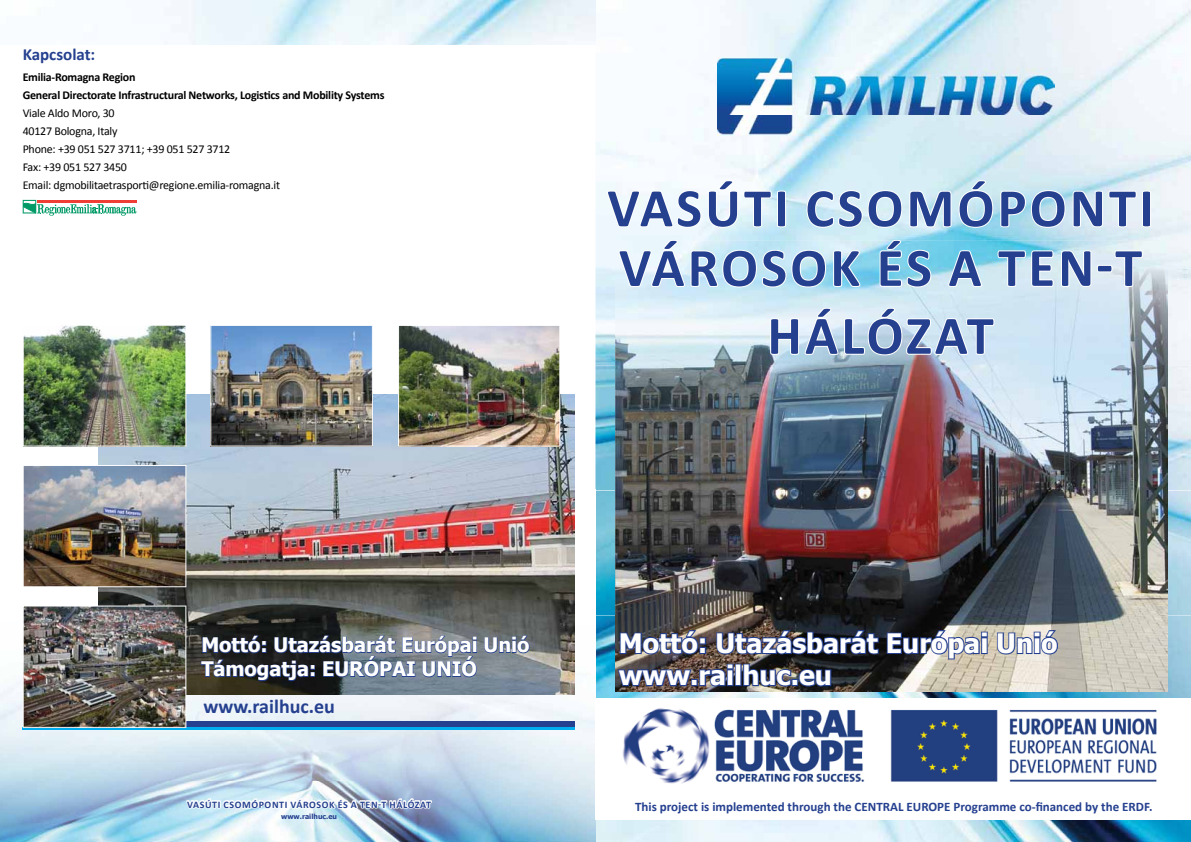
<style>
.page{position:relative;width:1191px;height:842px;background:#fff}
.page>*{position:absolute;margin:0;border:0;box-sizing:border-box;transform-origin:0 0}
.t1{font:700 54.5px/59.7px "Calibri";letter-spacing:.06em;color:#25408f}
.t2{font:700 26.7px/32.1px "Tahoma";color:#fff}
.t3{font:700 20px/24px "Tahoma";color:#fff}
.t4{font:700 20px "Calibri";color:#25408f}
.t5{font:700 17px "Calibri";color:#25408f}
.t6{font:700 13px "Calibri";color:#25408f}
.t7{font:12px/18px "Calibri";letter-spacing:-.02em;color:#000}
.t8{font:700 12px/18px "Calibri";letter-spacing:-.02em;color:#000}
.t9{font:700 10px "Calibri";letter-spacing:.06em;color:#25408f}
.t10{font:700 7px "Tahoma";color:#25408f}
</style>
<div class="page">
<img style="left:595px;top:0;width:596px;height:116px">
<svg style="left:596px;top:116px;width:595px;height:125px"></svg>
<svg style="left:595px;top:241px;width:596px;height:125px;fill:#edf3f9"></svg>
<svg style="left:595px;top:366px;width:596px;height:124px;background:#a2cfe0"></svg>
<svg style="left:596px;top:490px;width:595px;height:125px;background:#7fc2d8"></svg>
<img style="left:596px;top:615px;width:595px;height:83px">
<svg style="left:595px;top:820px;width:596px;height:22px;background:#aacfdf"></svg>
<img style="left:0;top:587px;width:595px;height:255px">
<img style="left:165px;top:0;width:430px;height:45px">
<img style="left:99px;top:394px;width:476px;height:301px">
<img style="left:210px;top:325px;width:163px;height:122px">
<img style="left:23px;top:325px;width:163px;height:122px">
<img style="left:398px;top:325px;width:162px;height:122px">
<img style="left:23px;top:465px;width:163px;height:122px">
<svg style="left:484px;top:635px;width:46px;height:19px"></svg>
<svg style="left:200px;top:635px;width:277px;height:47px;background:#434e61"></svg>
<div style="left:186px;top:721px;width:389px;height:8px;background:#25408f"></div>
<hr style="left:23px;top:727px;width:552px;height:2px;background:#00aeef">
<img style="left:23px;top:605px;width:163px;height:123px">
<hr style="left:37px;top:200px;width:100px;height:3px;background:#ef3e33">
<svg style="left:23px;top:200px;width:113px;height:16px"></svg>
<img style="left:185px;top:788px;width:248px;height:32px">
<img style="left:616px;top:267px;width:551px;height:425px">
<svg style="left:605px;top:179px;width:547px;height:114px"></svg>
<svg style="left:768px;top:306px;width:228px;height:51px"></svg>
<svg style="left:996px;top:628px;width:63px;height:28px;background:#969db1"></svg>
<img style="left:616px;top:628px;width:372px;height:61px">
<img style="left:622px;top:708px;width:535px;height:76px">
<img style="left:717px;top:57px;width:337px;height:78px">
<svg style="left:633px;top:820px;width:521px;height:5px;background:#afcfde"></svg>
<h3 class="t5" style="left:23px;top:44px;width:74px">Kapcsolat:</h3>
<p class="t8" style="left:23px;top:68px;width:363px">Emilia-Romagna Region<br>General Directorate Infrastructural Networks, Logistics and Mobility Systems</p>
<p class="t7" style="left:23px;top:104px;width:259px">Viale Aldo Moro, 30<br>40127 Bologna, Italy<br>Phone: +39 051 527 3711; +39 051 527 3712<br>Fax: +39 051 527 3450<br>Email: dgmobilitaetrasporti@regione.emilia-romagna.it</p>
<h1 class="t1" style="left:607px;top:176px;width:548px">VASÚTI CSOMÓPONTI<br>VÁROSOK ÉS A TEN-T</h1>
<h1 class="t1" style="left:767px;top:303px;width:228px">HÁLÓZAT</h1>
<h3 class="t3" style="left:201px;top:632px;width:330px">Mottó: Utazásbarát Európai Unió<br>Támogatja: EURÓPAI UNIÓ</h3>
<h3 class="t4" style="left:203px;top:694px;width:133px">www.railhuc.eu</h3>
<p class="t9" style="left:187px;top:798px;width:245px">VASÚTI CSOMÓPONTI VÁROSOK ÉS A TEN-T HÁLÓZAT</p>
<p class="t10" style="left:281px;top:811px;width:57px">www.railhuc.eu</p>
<h2 class="t2" style="left:619px;top:625px;width:440px">Mottó: Utazásbarát Európai Unió www.railhuc.eu</h2>
<p class="t6" style="left:635px;top:799px;width:519px">This project is implemented through the CENTRAL EUROPE Programme co-financed by the ERDF.</p>
</div>
